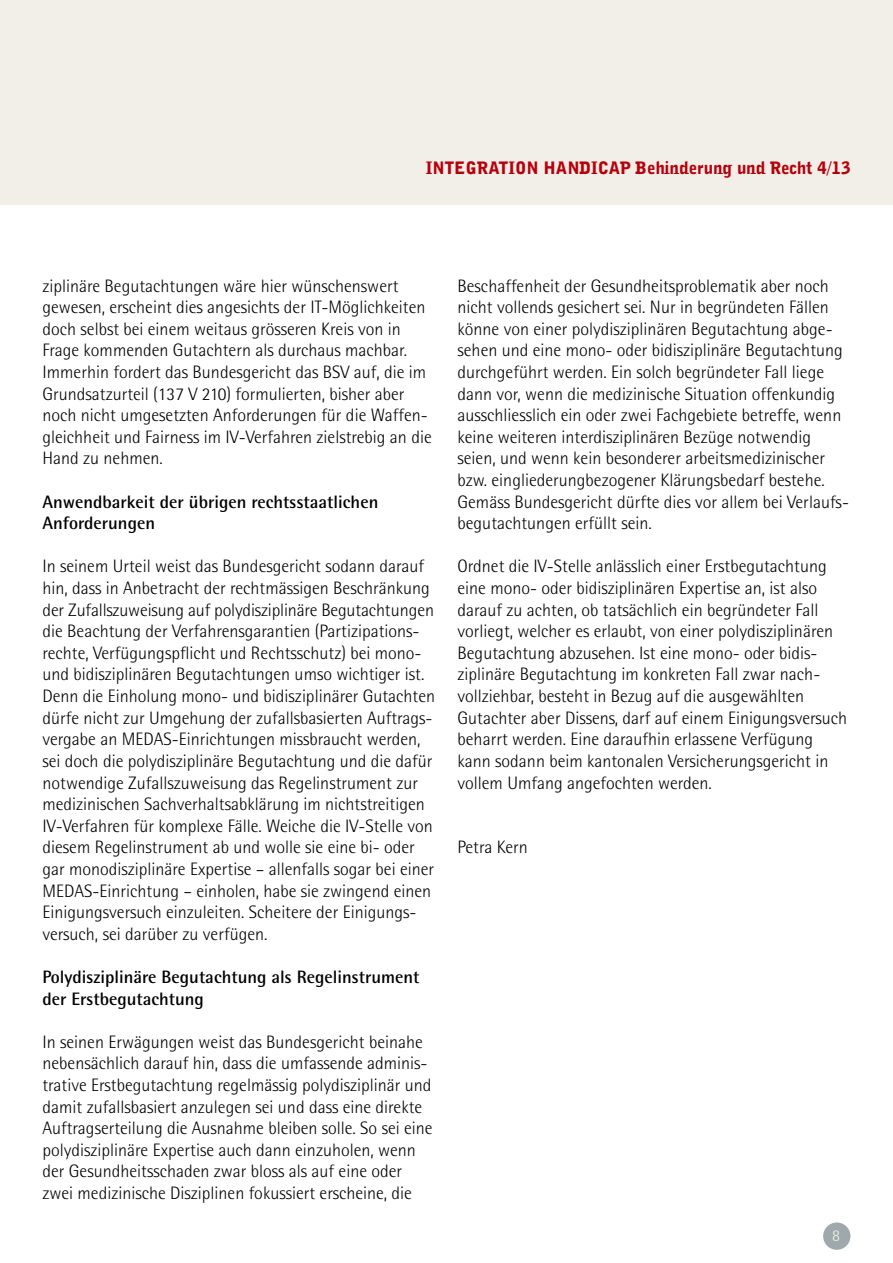
<style>
.page{position:relative;width:893px;height:1263px;background:#fff}
.page>*{position:absolute;margin:0;border:0;box-sizing:border-box;transform-origin:0 0}
.t1{font:300 18px/21.6px "Agfa Rotis Semisans";color:#000}
.t2{font:700 18px/21.6px "Agfa Rotis Semisans";color:#000}
.t3{font:900 17.1px "Avid Gothic";color:#b7000c}
</style>
<div class="page">
<div style="left:0;top:0;width:893px;height:205px;background:#f1efe7"></div>
<div style="left:823px;top:1222px;width:27px;height:28px;background:#9fa8ac;border-radius:50%"></div>
<p class="t3" style="left:426px;top:156px;width:426px">INTEGRATION HANDICAP Behinderung und Recht 4/13</p>
<p class="t1" style="left:43px;top:275px;width:391px">ziplinäre Begutachtungen wäre hier wünschenswert gewesen, erscheint dies angesichts der IT-Möglichkeiten doch selbst bei einem weitaus grösseren Kreis von in Frage kommenden Gutachtern als durchaus machbar.<br>Immerhin fordert das Bundesgericht das BSV auf, die im Grundsatzurteil (1 37 V 21 0) formulierten, bisher aber noch nicht umgesetzten Anforderungen für die Waffen&shy;gleichheit und Fairness im IV-Verfahren zielstrebig an die Hand zu nehmen.</p>
<p class="t2" style="left:43px;top:490px;width:337px">Anwendbarkeit der übrigen rechtsstaatlichen<br>Anforderungen</p>
<p class="t1" style="left:43px;top:556px;width:394px">In seinem Urteil weist das Bundesgericht sodann darauf hin, dass in Anbetracht der rechtmässigen Beschränkung der Zufallszuweisung auf polydisziplinäre Begutachtungen die Beachtung der Verfahrensgarantien (Partizipations&shy;rechte, Verfügungspflicht und Rechtsschutz) bei mono&shy;und bidisziplinären Begutachtungen umso wichtiger ist.<br>Denn die Einholung mono- und bidisziplinärer Gutachten dürfe nicht zur Umgehung der zufallsbasierten Auftrags&shy;vergabe an MEDAS-Einrichtungen missbraucht werden, sei doch die polydisziplinäre Begutachtung und die dafür notwendige Zufallszuweisung das Regelinstrument zur medizinischen Sachverhaltsabklärung im nichtstreitigen IV-Verfahren für komplexe Fälle. Weiche die IV-Stelle von diesem Regelinstrument ab und wolle sie eine bi- oder gar monodisziplinäre Expertise – allenfalls sogar bei einer MEDAS-Einrichtung – einholen, habe sie zwingend einen Einigungsversuch einzuleiten. Scheitere der Einigungs&shy;versuch, sei darüber zu verfügen.</p>
<p class="t2" style="left:43px;top:966px;width:378px">Polydisziplinäre Begutachtung als Regelinstrument der Erstbegutachtung</p>
<p class="t1" style="left:43px;top:1031px;width:392px">In seinen Erwägungen weist das Bundesgericht beinahe nebensächlich darauf hin, dass die umfassende adminis&shy;trative Erstbegutachtung regelmässig polydisziplinär und damit zufallsbasiert anzulegen sei und dass eine direkte Auftragserteilung die Ausnahme bleiben solle. So sei eine polydisziplinäre Expertise auch dann einzuholen, wenn der Gesundheitsschaden zwar bloss als auf eine oder zwei medizinische Disziplinen fokussiert erscheine, die</p>
<p class="t1" style="left:458px;top:275px;width:393px">Beschaffenheit der Gesundheitsproblematik aber noch nicht vollends gesichert sei. Nur in begründeten Fällen könne von einer polydisziplinären Begutachtung abge&shy;sehen und eine mono- oder bidisziplinäre Begutachtung durchgeführt werden. Ein solch begründeter Fall liege dann vor, wenn die medizinische Situation offenkundig ausschliesslich ein oder zwei Fachgebiete betreffe, wenn keine weiteren interdisziplinären Bezüge notwendig seien, und wenn kein besonderer arbeitsmedizinischer bzw. eingliederungbezogener Klärungsbedarf bestehe.<br>Gemäss Bundesgericht dürfte dies vor allem bei Verlaufs&shy;begutachtungen erfüllt sein.</p>
<p class="t1" style="left:458px;top:556px;width:391px">Ordnet die IV-Stelle anlässlich einer Erstbegutachtung eine mono- oder bidisziplinären Expertise an, ist also darauf zu achten, ob tatsächlich ein begründeter Fall vorliegt, welcher es erlaubt, von einer polydisziplinären Begutachtung abzusehen. Ist eine mono- oder bidis&shy;ziplinäre Begutachtung im konkreten Fall zwar nach&shy;vollziehbar, besteht in Bezug auf die ausgewählten Gutachter aber Dissens, darf auf einem Einigungsversuch beharrt werden. Eine daraufhin erlassene Verfügung kann sodann beim kantonalen Versicherungsgericht in vollem Umfang angefochten werden.</p>
<p class="t1" style="left:458px;top:836px;width:72px">Petra Kern</p>
</div>
